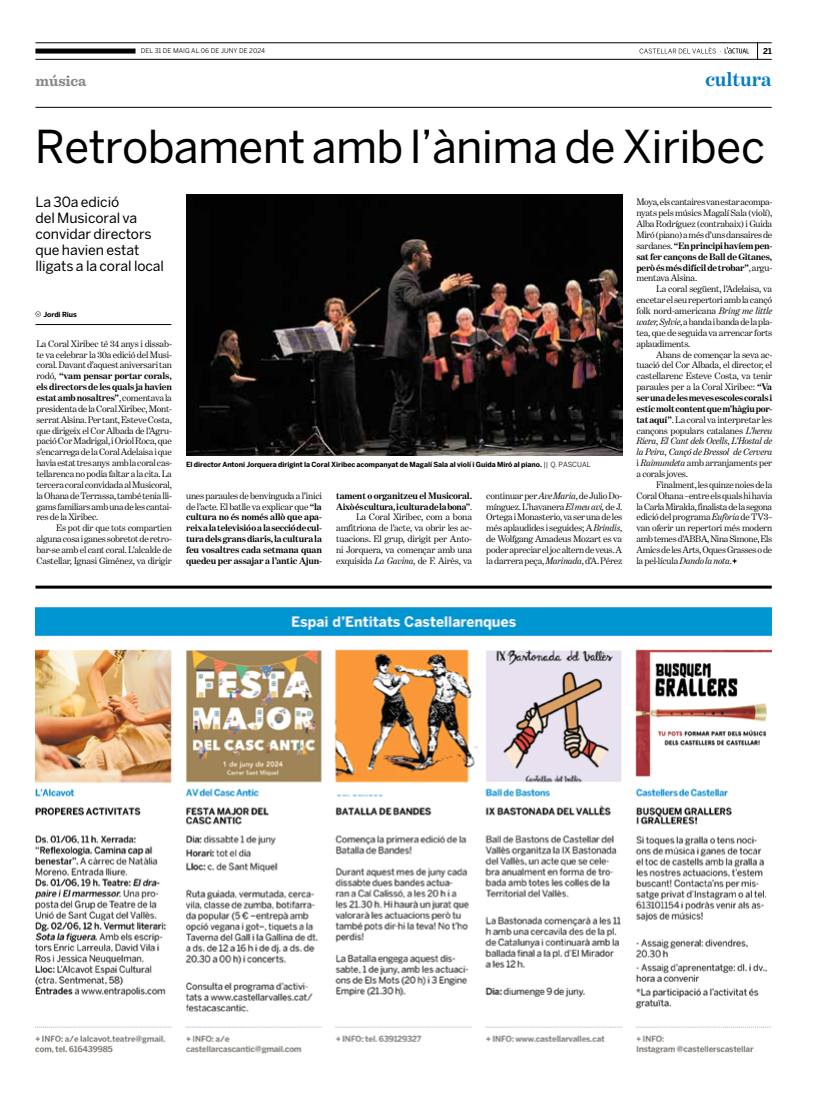
<style>
.page{position:relative;width:820px;height:1106px;background:#fff}
.page>*{position:absolute;margin:0;border:0;box-sizing:border-box;transform-origin:0 0}
.t1{font:45px "Benton Sans";letter-spacing:-.015em;color:#000}
.t2{font:700 20px "Benton Modern One";letter-spacing:-.005em;color:#007dc1}
.t3{font:700 15px "Sentinel";letter-spacing:-.005em;color:#8c8886}
.t4{font:14px/16px "Benton Sans";letter-spacing:-.005em;color:#000}
.t5{font:9.5px/10.9px "Benton Modern One";letter-spacing:-.02em;color:#000;text-align:justify}
.t6{font:700 9.5px/10.9px "Benton Modern One";letter-spacing:-.02em;color:#000;text-align:justify}
.t7{font:700 8px "Benton Sans";color:#000}
.t8{font:700 7px "Benton Sans";letter-spacing:-.01em;color:#000}
.t9{font:6.5px "Benton Sans";letter-spacing:.005em;color:#000}
.s1{font-weight:700}
.s2{font-style:italic}
.s3{font-weight:400}
</style>
<div class="page">
<svg style="left:757px;top:44px;width:1px;height:15px"></svg>
<svg style="left:639px;top:47px;width:109px;height:7px"></svg>
<hr style="left:35px;top:107px;width:736px;height:1px;background:#000">
<hr style="left:35px;top:43px;width:736px;height:1px;background:#000">
<hr style="left:35px;top:59px;width:736px;height:1px;background:#000">
<div style="left:35px;top:49px;width:100px;height:5px;background:#000"></div>
<img style="left:35px;top:607px;width:736px;height:447px">
<hr style="left:35px;top:585px;width:736px;height:3px;background:#000">
<img style="left:186px;top:195px;width:436px;height:260px">
<svg style="left:35px;top:311px;width:6px;height:6px"></svg>
<hr style="left:35px;top:324px;width:136px;height:1px;background:#000">
<svg style="left:732px;top:558px;width:5px;height:6px"></svg>
<p class="t9" style="left:141px;top:47px;width:126px">DEL 31 DE MAIG AL 06 DE JUNY DE 2024</p>
<p class="t7" style="left:762px;top:46px;width:10px">21</p>
<h3 class="t3" style="left:35px;top:69px;width:52px">música</h3>
<h2 class="t2" style="left:705px;top:68px;width:68px">cultura</h2>
<h1 class="t1" style="left:35px;top:120px;width:731px">Retrobament amb l’ànima de Xiribec</h1>
<h3 class="t4" style="left:35px;top:193px;width:130px">La 30a edició<br>del Musicoral va convidar directors que havien estat lligats a la coral local</h3>
<p class="t8" style="left:43px;top:310px;width:35px">Jordi Rius</p>
<p class="t5" style="left:636px;top:197px;width:137px">Moya, els cantaires van estar acompa&shy;nyats pels músics Magalí Sala (violí), Alba Rodríguez (contrabaix) i Guida Miró (piano) a més d’uns dansaires de sardanes. <span class="s1">“En principi havíem pen&shy;sat fer cançons de Ball de Gitanes, però és més difícil de trobar”</span>, argu&shy;mentava Alsina.</p>
<p class="t5" style="left:636px;top:284px;width:137px;text-indent:20px">La coral següent, l’Adelaisa, va encetar el seu repertori amb la cançó folk nord-americana <span class="s2">Bring me little water, Sylvie</span>, a banda i banda de la pla&shy;tea, que de seguida va arrencar forts aplaudiments.</p>
<p class="t5" style="left:636px;top:349px;width:137px;text-indent:20px">Abans de començar la seva ac&shy;tuació del Cor Albada, el director, el castellarenc Esteve Costa, va tenir paraules per a la Coral Xiribec: <span class="s1">“Va ser una de les meves escoles corals i estic molt content que m’hàgiu por&shy;tat aquí”</span>. La coral va interpretar les cançons populars catalanes <span class="s2">L’hereu Riera</span>, <span class="s2">El Cant dels Ocells</span>, <span class="s2">L’Hostal de la Peira</span>, <span class="s2">Cançó de Bressol de Cervera </span>i <span class="s2">Raimundeta</span> amb arranjaments per a corals joves.</p>
<p class="t5" style="left:636px;top:479px;width:137px;text-indent:20px">Finalment, les quinze noies de la Coral Ohana –entre els quals hi havia la Carla Miralda, finalista de la segona edició del programa <span class="s2">Eufòria</span> de TV3– van oferir un repertori més modern amb temes d’ABBA, Nina Simone, Els Amics de les Arts, Oques Grasses o de la pel·lícula <span class="s2">Dando la nota</span>.</p>
<p class="t5" style="left:36px;top:338px;width:137px">La Coral Xiribec té 34 anys i dissab&shy;te va celebrar la 30a edició del Musi&shy;coral. Davant d’aquest aniversari tan rodó, <span class="s1">“vam pensar portar corals, els directors de les quals ja havien estat amb nosaltres”</span>, comentava la presidenta de la Coral Xiribec, Mont&shy;serrat Alsina. Per tant, Esteve Costa, que dirigeix el Cor Albada de l’Agru&shy;pació Cor Madrigal, i Oriol Roca, que s’encarrega de la Coral Adelaisa i que havia estat tres anys amb la coral cas&shy;tellarenca no podia faltar a la cita. La tercera coral convidada al Musicoral, la Ohana de Terrassa, també tenia lli&shy;gams familiars amb una de les cantai&shy;res de la Xiribec.</p>
<p class="t5" style="left:36px;top:522px;width:137px;text-indent:20px">Es pot dir que tots compartien alguna cosa i ganes sobretot de retro&shy;bar-se amb el cant coral. L’alcalde de Castellar, Ignasi Giménez, va dirigir</p>
<p class="t8" style="left:186px;top:460px;width:406px">El director Antoni Jorquera dirigint la Coral Xiribec acompanyat de Magalí Sala al violí i Guida Miró al piano. <span class="s3">|| Q. PASCUAL</span></p>
<p class="t5" style="left:336px;top:490px;width:137px;text-align:right"><span class="s1">tament o organitzeu el Musicoral.<br>Això és cultura, i cultura de la bona”</span>.<br>La Coral Xiribec, com a bona amfitriona de l’acte, va obrir les ac&shy;tuacions. El grup, dirigit per Anto&shy;ni Jorquera, va començar amb una exquisida <span class="s2">La Gavina</span>, de F. Airès, va</p>
<p class="t5" style="left:486px;top:490px;width:137px">continuar per <span class="s2">Ave Maria</span>, de Julio Do&shy;mínguez. L’havanera <span class="s2">El meu avi,</span> de J.<br>Ortega i Monasterio, va ser una de les més aplaudides i seguides; A <span class="s2">Brindis</span>, de Wolfgang Amadeus Mozart es va poder apreciar el joc altern de veus. A la darrera peça, <span class="s2">Marinada</span>, d’A. Pérez</p>
<p class="t6" style="left:186px;top:490px;width:137px"><span class="s3">unes paraules de benvinguda a l’inici de l’acte. El batlle va explicar que</span> “la cultura no és només allò que apa&shy;reix a la televisió o a la secció de cul&shy;tura dels grans diaris, la cultura la feu vosaltres cada setmana quan quedeu per assajar a l’antic Ajun-</p>
</div>
